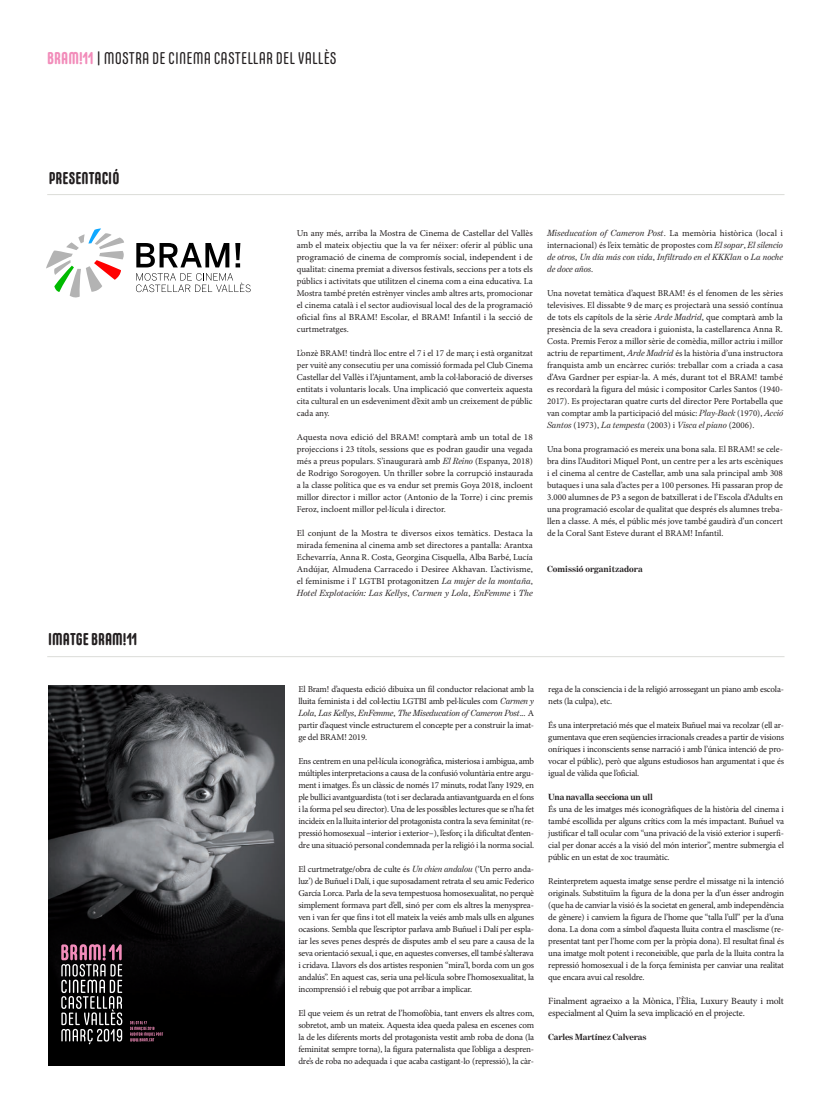
<style>
.page{position:relative;width:820px;height:1106px;background:#fff}
.page>*{position:absolute;margin:0;border:0;box-sizing:border-box;transform-origin:0 0}
.t1{font:17px "Carl Marx";letter-spacing:.005em;color:#231f20}
.t2{font:700 17px "Carl Marx";letter-spacing:.005em;color:#231f20}
.t3{font:9.5px/12px "Minion Pro";letter-spacing:-.02em;color:#231f20}
.t4{font:9px/12px "Minion Pro";letter-spacing:-.02em;color:#231f20;text-align:justify}
.t5{font:italic 9px/12px "Benton Modern One";color:#231f20;text-align:justify}
.t6{font:700 9px "Benton Modern One";letter-spacing:-.015em;color:#231f20}
.s1{font-weight:700;color:#f28cba}
.s2{font-family:"Benton Modern One";font-style:italic}
.s3{font-family:"Minion Pro";font-style:normal}
.s4{font-size:9.5px}
.s5{font-family:"Benton Modern One";font-weight:700}
</style>
<div class="page">
<img style="left:48px;top:686px;width:236px;height:379px">
<svg style="left:61px;top:944px;width:61px;height:100px;background:#50464b"></svg>
<svg style="left:130px;top:1021px;width:33px;height:20px"></svg>
<hr style="left:47px;top:194px;width:737px;height:1px;background:#dbdcd8">
<hr style="left:47px;top:656px;width:737px;height:1px;background:#dbdcd8">
<svg style="left:46px;top:228px;width:78px;height:70px"></svg>
<svg style="left:136px;top:273px;width:114px;height:19px"></svg>
<svg style="left:136px;top:243px;width:93px;height:24px"></svg>
<svg style="left:235px;top:243px;width:5px;height:24px"></svg>
<h1 class="t1" style="left:47px;top:49px;width:291px"><span class="s1">BRAM!11</span> | MOSTRA DE CINEMA CASTELLAR DEL VALLÈS</h1>
<p class="t2" style="left:49px;top:168px;width:72px">PRESENTACIÓ</p>
<p class="t2" style="left:48px;top:630px;width:91px">IMATGE BRAM!11</p>
<p class="t4" style="left:297px;top:227px;width:237px">Un any més, arriba la Mostra de Cinema de Castellar del Vallès amb el mateix objectiu que la va fer néixer: oferir al públic una programació de cinema de compromís social, independent i de qualitat: cinema premiat a diversos festivals, seccions per a tots els públics i activitats que utilitzen el cinema com a eina educativa. La Mostra també pretén estrènyer vincles amb altres arts, promocionar el cinema català i el sector audiovisual local des de la programació oficial fins al BRAM! Escolar, el BRAM! Infantil i la secció de curtmetratges.</p>
<p class="t4" style="left:297px;top:347px;width:237px">L’onzè BRAM! tindrà lloc entre el 7 i el 17 de març i està organitzat per vuitè any consecutiu per una comissió formada pel Club Cinema Castellar del Vallès i l’Ajuntament, amb la col·laboració de diverses entitats i voluntaris locals. Una implicació que converteix aquesta cita cultural en un esdeveniment d’èxit amb un creixement de públic cada any.</p>
<p class="t4" style="left:297px;top:431px;width:237px">Aquesta nova edició del BRAM! comptarà amb un total de 18 projeccions i 23 títols, sessions que es podran gaudir una vegada més a preus populars. S’inaugurarà amb <span class="s2">El Reino</span> (Espanya, 2018) de Rodrigo Sorogoyen. Un thriller sobre la corrupció instaurada a la classe política que es va endur set premis Goya 2018, incloent millor director i millor actor (Antonio de la Torre) i cinc premis Feroz, incloent millor pel·lícula i director.</p>
<p class="t4" style="left:297px;top:527px;width:237px">El conjunt de la Mostra te diversos eixos temàtics. Destaca la mirada femenina al cinema amb set directores a pantalla: Arantxa Echevarría, Anna R. Costa, Georgina Cisquella, Alba Barbé, Lucía Andújar, Almudena Carracedo i Desiree Akhavan. L’activisme, el feminisme i l’ LGTBI protagonitzen <span class="s2">La mujer de la montaña</span>, <span class="s2">Hotel Explotación: Las Kellys</span>, <span class="s2">Carmen y Lola</span>, <span class="s2">EnFemme</span> i <span class="s2">The</span></p>
<p class="t5" style="left:546px;top:227px;width:237px">Miseducation of Cameron Post<span class="s3">. La memòria històrica (local i internacional) és l’eix temàtic de propostes com</span> El sopar<span class="s3">,</span> El silencio de otros<span class="s3">,</span> Un día más con vida<span class="s3">,</span> Infiltrado en el KKKlan <span class="s3">o</span> La noche de doce años<span class="s3">.</span></p>
<p class="t4" style="left:546px;top:287px;width:237px">Una novetat temàtica d’aquest BRAM! és el fenomen de les sèries televisives. El dissabte 9 de març es projectarà una sessió contínua de tots els capítols de la sèrie <span class="s2">Arde Madrid</span>, que comptarà amb la presència de la seva creadora i guionista, la castellarenca Anna R.<br>Costa. Premis Feroz a millor sèrie de comèdia, millor actriu i millor actriu de repartiment, <span class="s2">Arde Madrid</span> és la història d’una instructora franquista amb un encàrrec curiós: treballar com a criada a casa d’Ava Gardner per espiar-la. A més, durant tot el BRAM! també es recordarà la figura del músic i compositor Carles Santos (1940- 2017). Es projectaran quatre curts del director Pere Portabella que van comptar amb la participació del músic: <span class="s2">Play-Back</span> (1970), <span class="s2">Acció Santos</span> (1973), <span class="s2">La tempesta</span> (2003) i <span class="s2">Visca el piano</span> (2006).</p>
<p class="t4" style="left:546px;top:443px;width:237px">Una bona programació es mereix una bona sala. El BRAM! se cele&shy;bra dins l’Auditori Miquel Pont, un centre per a les arts escèniques i el cinema al centre de Castellar, amb una sala principal amb 308 butaques i una sala d’actes per a 100 persones. Hi passaran prop de 3.000 alumnes de P3 a segon de batxillerat i de l’Escola d’Adults en una programació escolar de qualitat que després els alumnes treba&shy;llen a classe. A més, el públic més jove també gaudirà d’un concert de la Coral Sant Esteve durant el BRAM! Infantil.</p>
<p class="t6" style="left:546px;top:564px;width:97px">Comissió organitzadora</p>
<p class="t4" style="left:298px;top:683px;width:237px">El Bram! d’aquesta edició dibuixa un fil conductor relacionat amb la lluita feminista i del col·lectiu LGTBI amb pel·lícules com <span class="s2">Carmen y Lola</span>, <span class="s2">Las Kellys</span>, <span class="s2">EnFemme</span>, <span class="s2">The Miseducation of Cameron Post</span>... A partir d’aquest vincle estructurem el concepte per a construir la imat&shy;ge del BRAM! 2019.</p>
<p class="t4" style="left:298px;top:755px;width:237px">Ens centrem en una pel·lícula iconogràfica, misteriosa i ambigua, amb múltiples interpretacions a causa de la confusió voluntària entre argu&shy;ment i imatges. És un clàssic de només 17 minuts, rodat l’any 1929, en ple bullici avantguardista (tot i ser declarada antiavantguarda en el fons i la forma pel seu director). Una de les possibles lectures que se n’ha fet incideix en la lluita interior del protagonista contra la seva feminitat (re&shy;pressió homosexual <span class="s4">–</span>interior i exterior<span class="s4">–</span>), l’esforç i la dificultat d’enten&shy;dre una situació personal condemnada per la religió i la norma social.</p>
<p class="t4" style="left:298px;top:863px;width:237px;text-align:left">El curtmetratge/obra de culte és <span class="s2">Un chien andalou</span> (‘Un perro anda&shy;luz’) de Buñuel i Dalí, i que suposadament retrata el seu amic Federico García Lorca. Parla de la seva tempestuosa homosexualitat, no perquè simplement formava part d’ell, sinó per com els altres la menysprea&shy;ven i van fer que fins i tot ell mateix la veiés amb mals ulls en algunes ocasions. Sembla que l’escriptor parlava amb Buñuel i Dalí per espla&shy;iar les seves penes després de disputes amb el seu pare a causa de la seva orientació sexual, i que, en aquestes converses, ell també s’alterava i cridava. Llavors els dos artistes responien “mira’l, borda com un gos andalús”. En aquest cas, seria una pel·lícula sobre l’homosexualitat, la incomprensió i el rebuig que pot arribar a implicar.</p>
<p class="t4" style="left:298px;top:1007px;width:237px">El que veiem és un retrat de l’homofòbia, tant envers els altres com, sobretot, amb un mateix. Aquesta idea queda palesa en escenes com la de les diferents morts del protagonista vestit amb roba de dona (la feminitat sempre torna), la figura paternalista que l’obliga a despren&shy;dre’s de roba no adequada i que acaba castigant-lo (repressió), la càr-</p>
<p class="t4" style="left:548px;top:683px;width:237px">rega de la consciencia i de la religió arrossegant un piano amb escola&shy;nets (la culpa), etc.</p>
<p class="t4" style="left:548px;top:719px;width:237px">És una interpretació més que el mateix Buñuel mai va recolzar (ell ar&shy;gumentava que eren seqüencies irracionals creades a partir de visions oníriques i inconscients sense narració i amb l’única intenció de pro&shy;vocar el públic), però que alguns estudiosos han argumentat i que és igual de vàlida que l’oficial.</p>
<p class="t4" style="left:548px;top:791px;width:237px;text-align:left"><span class="s5">Una navalla secciona un ull<br></span>És una de les imatges més iconogràfiques de la història del cinema i també escollida per alguns crítics com la més impactant. Buñuel va justificar el tall ocular com “una privació de la visió exterior i superfi&shy;cial per donar accés a la visió del món interior”, mentre submergia el públic en un estat de xoc traumàtic.</p>
<p class="t4" style="left:548px;top:875px;width:237px;text-align:left">Reinterpretem aquesta imatge sense perdre el missatge ni la intenció originals. Substituïm la figura de la dona per la d’un ésser androgin (que ha de canviar la visió és la societat en general, amb independència de gènere) i canviem la figura de l’home que “talla l’ull” per la d’una dona. La dona com a símbol d’aquesta lluita contra el masclisme (re&shy;presentat tant per l’home com per la pròpia dona). El resultat final és una imatge molt potent i reconeixible, que parla de la lluita contra la repressió homosexual i de la força feminista per canviar una realitat que encara avui cal resoldre.</p>
<p class="t3" style="left:548px;top:995px;width:237px">Finalment agraeixo a la Mònica, l’Èlia, Luxury Beauty i molt especialment al Quim la seva implicació en el projecte.</p>
<p class="t6" style="left:548px;top:1032px;width:100px">Carles Martínez Calveras</p>
</div>
